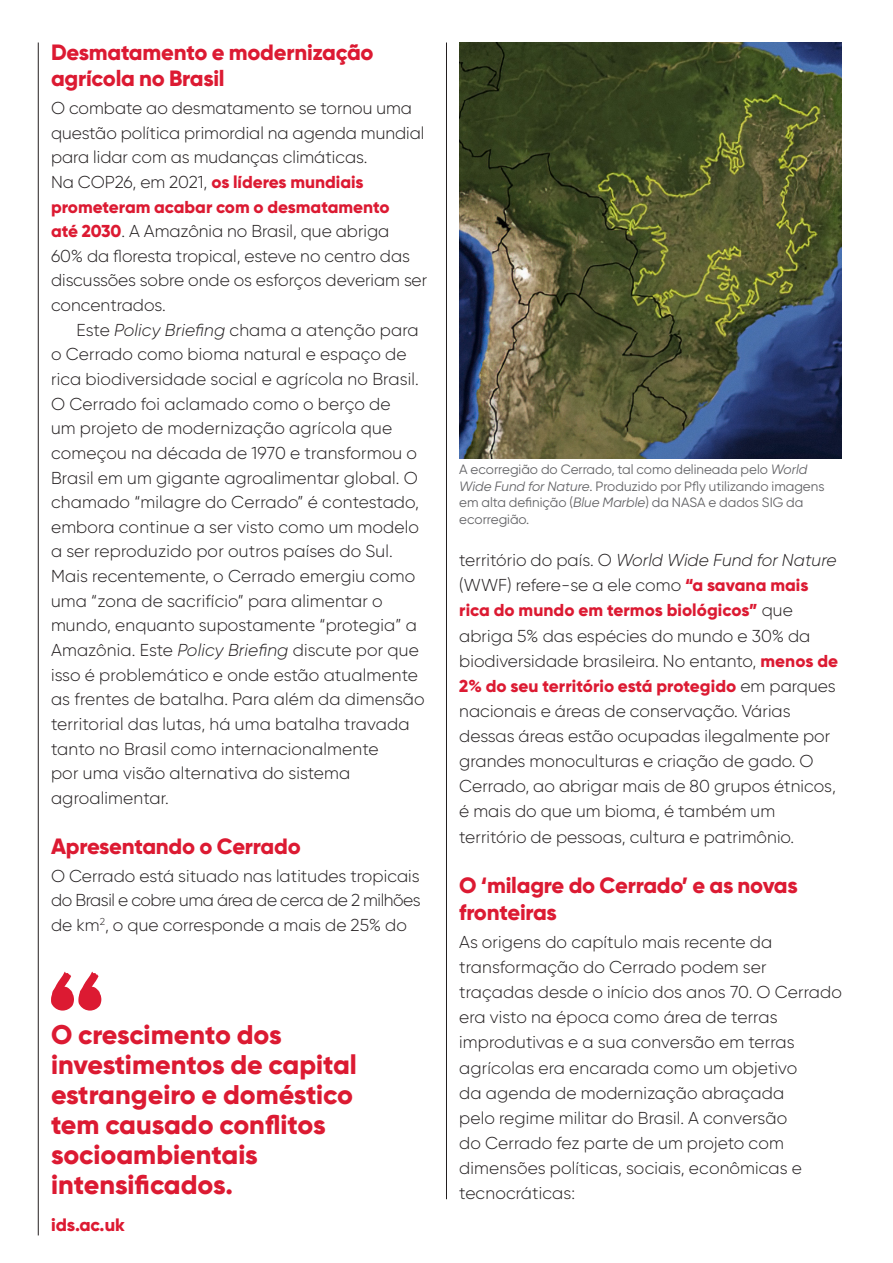
<style>
.page{position:relative;width:893px;height:1263px;background:#fff}
.page>*{position:absolute;margin:0;border:0;box-sizing:border-box;transform-origin:0 0}
.t1{font:800 27px/30px "Gilroy";color:#dc1a32}
.t2{font:800 22.2px/26.1px "Gilroy";letter-spacing:-.01em;color:#dc1a32}
.t3{font:800 18px "Gilroy";color:#dc1a32}
.t4{font:300 17.25px/24.6px "Gilroy";letter-spacing:.005em;color:#231f20}
.t5{font:13.5px/16.5px "Gilroy";color:#636366}
.s1{font-weight:800;color:#dc1a32}
.s2{font-style:italic}
</style>
<div class="page">
<hr style="left:38px;top:43px;width:1px;height:1192px;background:#231f20">
<hr style="left:446px;top:43px;width:1px;height:1156px;background:#231f20">
<img style="left:459px;top:43px;width:383px;height:416px">
<svg style="left:51px;top:972px;width:50px;height:38px"></svg>
<p class="t2" style="left:51px;top:39px;width:324px">Desmatamento e modernização agrícola no Brasil</p>
<p class="t4" style="left:51px;top:95px;width:378px">O combate ao desmatamento se tornou uma questão política primordial na agenda mundial para lidar com as mudanças climáticas.<br>Na COP26, em 2021, <span class="s1">os líderes mundiais prometeram acabar com o desmatamento<br>até 2030</span>. A Amazônia no Brasil, que abriga<br>60% da floresta tropical, esteve no centro das discussões sobre onde os esforços deveriam ser concentrados.</p>
<p class="t4" style="left:51px;top:317px;width:375px;text-indent:26px">Este <span class="s2">Policy Briefing</span> chama a atenção para o Cerrado como bioma natural e espaço de rica biodiversidade social e agrícola no Brasil.<br>O Cerrado foi aclamado como o berço de<br>um projeto de modernização agrícola que começou na década de 1970 e transformou o Brasil em um gigante agroalimentar global. O chamado “milagre do Cerrado” é contestado, embora continue a ser visto como um modelo a ser reproduzido por outros países do Sul.<br>Mais recentemente, o Cerrado emergiu como uma “zona de sacrifício” para alimentar o mundo, enquanto supostamente “protegia” a Amazônia. Este <span class="s2">Policy Briefing</span> discute por que isso é problemático e onde estão atualmente as frentes de batalha. Para além da dimensão territorial das lutas, há uma batalha travada tanto no Brasil como internacionalmente<br>por uma visão alternativa do sistema agroalimentar.</p>
<p class="t2" style="left:51px;top:833px;width:251px">Apresentando o Cerrado</p>
<p class="t4" style="left:51px;top:863px;width:371px;text-align:justify">O Cerrado está situado nas latitudes tropicais do Brasil e cobre uma área de cerca de 2 milhões de km<sup>2</sup>, o que corresponde a mais de 25% do</p>
<h1 class="t1" style="left:51px;top:1019px;width:307px">O crescimento dos investimentos de capital estrangeiro e doméstico tem causado conflitos socioambientais intensificados.</h1>
<p class="t3" style="left:51px;top:1213px;width:75px">ids.ac.uk</p>
<p class="t5" style="left:459px;top:461px;width:367px">A ecorregião do Cerrado, tal como delineada pelo <span class="s2">World Wide Fund for Nature</span>. Produzido por Pfly utilizando imagens em alta definição (<span class="s2">Blue Marble</span>) da NASA e dados SIG da ecorregião.</p>
<p class="t4" style="left:459px;top:547px;width:380px;line-height:25px">território do país. O <span class="s2">World Wide Fund for Nature </span>(WWF) refere-se a ele como <span class="s1">“a savana mais rica do mundo em termos biológicos”</span> que abriga 5% das espécies do mundo e 30% da biodiversidade brasileira. No entanto, <span class="s1">menos de 2% do seu território está protegido</span> em parques nacionais e áreas de conservação. Várias dessas áreas estão ocupadas ilegalmente por grandes monoculturas e criação de gado. O Cerrado, ao abrigar mais de 80 grupos étnicos, é mais do que um bioma, é também um território de pessoas, cultura e patrimônio.</p>
<p class="t2" style="left:459px;top:872px;width:340px;line-height:26.5px">O ‘milagre do Cerrado’ e as novas fronteiras</p>
<p class="t4" style="left:459px;top:929px;width:384px;line-height:25px">As origens do capítulo mais recente da transformação do Cerrado podem ser traçadas desde o início dos anos 70. O Cerrado era visto na época como área de terras improdutivas e a sua conversão em terras agrícolas era encarada como um objetivo<br>da agenda de modernização abraçada<br>pelo regime militar do Brasil. A conversão<br>do Cerrado fez parte de um projeto com dimensões políticas, sociais, econômicas e tecnocráticas:</p>
</div>
